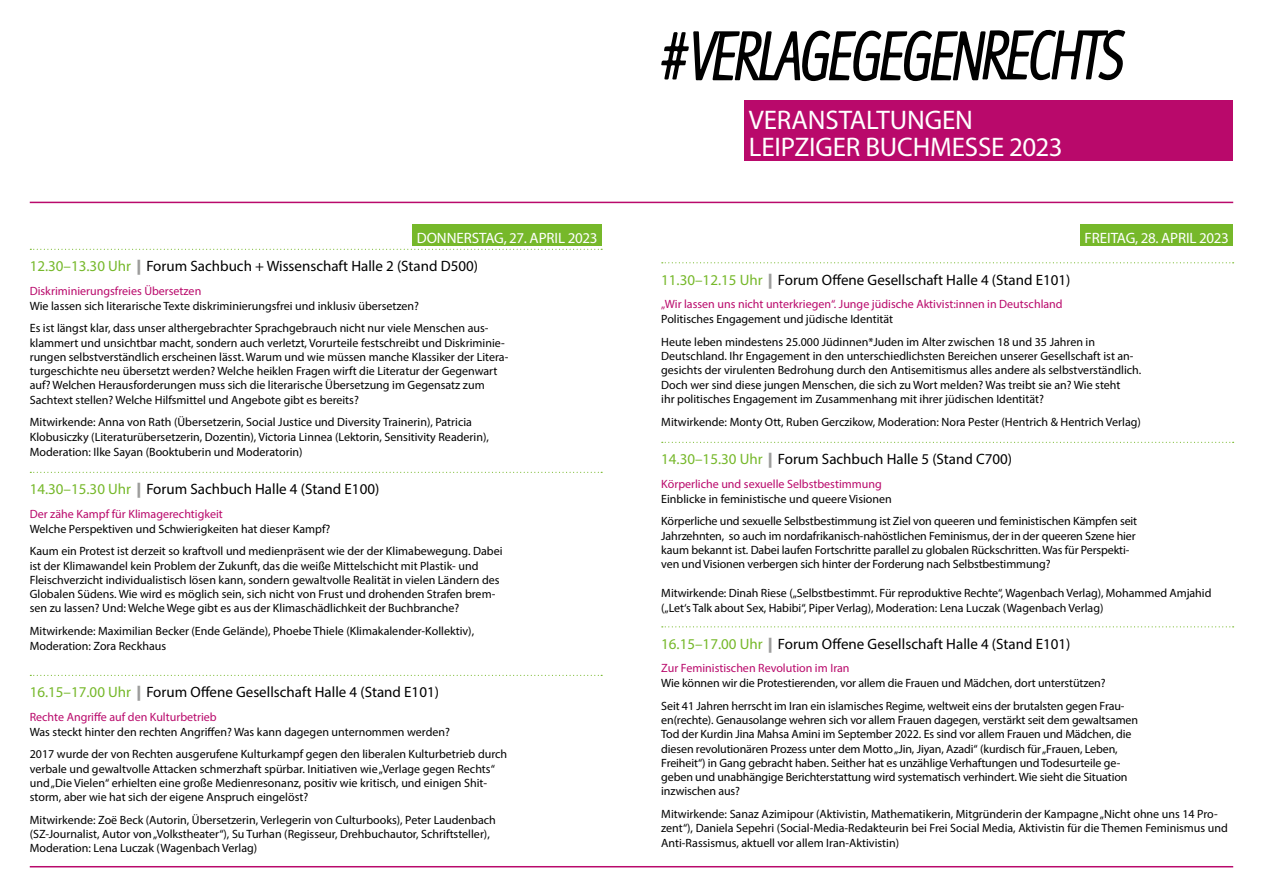
<style>
.page{position:relative;width:1263px;height:893px;background:#fff}
.page>*{position:absolute;margin:0;border:0;box-sizing:border-box;transform-origin:0 0}
.t1{font:27px/27px "Myriad Pro";letter-spacing:-.005em;color:#fff}
.t2{font:15px/28.5px "Myriad Pro";color:#000}
.t3{font:15px "Myriad Pro";letter-spacing:-.005em;color:#fff}
.t4{font:12px/14.2px "Myriad Pro";color:#000}
.t5{font:12px "Myriad Pro";color:#b9096b}
.s1{color:#fff}
.s2{color:#76b82a}
.s3{color:#9d9d9c}
</style>
<div class="page">
<div style="left:412px;top:224px;width:190px;height:22px;background:#76b82a"></div>
<svg style="left:30px;top:249px;width:572px;height:1px"></svg>
<svg style="left:30px;top:472px;width:572px;height:1px"></svg>
<svg style="left:30px;top:675px;width:572px;height:1px"></svg>
<svg style="left:661px;top:29px;width:464px;height:52px"></svg>
<div style="left:745px;top:101px;width:488px;height:33px;background:#b9096b"></div>
<div style="left:745px;top:128px;width:488px;height:33px;background:#b9096b"></div>
<hr style="left:30px;top:202px;width:1203px;height:1px;background:#b9096b">
<hr style="left:30px;top:866px;width:1203px;height:1px;background:#b9096b">
<div style="left:1080px;top:224px;width:153px;height:22px;background:#76b82a"></div>
<svg style="left:662px;top:262px;width:572px;height:1px"></svg>
<svg style="left:662px;top:442px;width:572px;height:1px"></svg>
<svg style="left:662px;top:626px;width:572px;height:1px"></svg>
<p class="t2" style="left:30px;top:223px;width:569px;text-indent:387px"><span class="s1">DONNERSTAG, 27. APRIL 2023<br></span><span class="s2">12.30–13.30 Uhr</span> <span class="s3">|</span> Forum Sachbuch + Wissenschaft Halle 2 (Stand D500)</p>
<p class="t5" style="left:30px;top:283px;width:173px">Diskriminierungsfreies Übersetzen</p>
<p class="t4" style="left:30px;top:294px;width:460px;line-height:22.8px">Wie lassen sich literarische Texte diskriminierungsfrei und inklusiv übersetzen?<br>Es ist längst klar, dass unser althergebrachter Sprachgebrauch nicht nur viele Menschen aus-</p>
<p class="t4" style="left:30px;top:335px;width:480px">klammert und unsichtbar macht, sondern auch verletzt, Vorurteile festschreibt und Diskriminie&shy;rungen selbstverständlich erscheinen lässt. Warum und wie müssen manche Klassiker der Litera&shy;turgeschichte neu übersetzt werden? Welche heiklen Fragen wirft die Literatur der Gegenwart auf? Welchen Herausforderungen muss sich die literarische Übersetzung im Gegensatz zum Sachtext stellen? Welche Hilfsmittel und Angebote gibt es bereits?</p>
<p class="t4" style="left:30px;top:415px;width:461px">Mitwirkende: Anna von Rath (Übersetzerin, Social Justice und Diversity Trainerin), Patricia<br>Klobusiczky (Literaturübersetzerin, Dozentin), Victoria Linnea (Lektorin, Sensitivity Readerin),<br>Moderation: Ilke Sayan (Booktuberin und Moderatorin)</p>
<p class="t2" style="left:30px;top:475px;width:351px"><span class="s2">14.30–15.30 Uhr</span> <span class="s3">|</span> Forum Sachbuch Halle 4 (Stand E100)</p>
<p class="t5" style="left:30px;top:506px;width:195px">Der zähe Kampf für Klimagerechtigkeit</p>
<p class="t4" style="left:30px;top:517px;width:474px;line-height:22.8px">Welche Perspektiven und Schwierigkeiten hat dieser Kampf?<br>Kaum ein Protest ist derzeit so kraftvoll und medienpräsent wie der der Klimabewegung. Dabei</p>
<p class="t4" style="left:30px;top:558px;width:471px">ist der Klimawandel kein Problem der Zukunft, das die weiße Mittelschicht mit Plastik- und Fleischverzicht individualistisch lösen kann, sondern gewaltvolle Realität in vielen Ländern des Globalen Südens. Wie wird es möglich sein, sich nicht von Frust und drohenden Strafen brem&shy;sen zu lassen? Und: Welche Wege gibt es aus der Klimaschädlichkeit der Buchbranche?</p>
<p class="t4" style="left:30px;top:623px;width:446px;line-height:15px">Mitwirkende: Maximilian Becker (Ende Gelände), Phoebe Thiele (Klimakalender-Kollektiv),<br>Moderation: Zora Reckhaus</p>
<p class="t2" style="left:30px;top:678px;width:411px"><span class="s2">16.15–17.00 Uhr</span> <span class="s3">|</span> Forum Offene Gesellschaft Halle 4 (Stand E101)</p>
<p class="t5" style="left:30px;top:709px;width:189px">Rechte Angriffe auf den Kulturbetrieb</p>
<p class="t4" style="left:30px;top:720px;width:479px;line-height:22.8px">Was steckt hinter den rechten Angriffen? Was kann dagegen unternommen werden?<br>2017 wurde der von Rechten ausgerufene Kulturkampf gegen den liberalen Kulturbetrieb durch</p>
<p class="t4" style="left:30px;top:761px;width:467px">verbale und gewaltvolle Attacken schmerzhaft spürbar. Initiativen wie „Verlage gegen Rechts“ und „Die Vielen“ erhielten eine große Medienresonanz, positiv wie kritisch, und einigen Shit&shy;storm, aber wie hat sich der eigene Anspruch eingelöst?</p>
<p class="t4" style="left:30px;top:813px;width:468px">Mitwirkende: Zoë Beck (Autorin, Übersetzerin, Verlegerin von Culturbooks), Peter Laudenbach (SZ-Journalist, Autor von „Volkstheater“), Su Turhan (Regisseur, Drehbuchautor, Schriftsteller),<br>Moderation: Lena Luczak (Wagenbach Verlag)</p>
<h1 class="t1" style="left:749px;top:106px;width:315px">VERANSTALTUNGEN<br>LEIPZIGER BUCHMESSE 2023</h1>
<p class="t3" style="left:1084px;top:228px;width:146px">FREITAG, 28. APRIL 2023</p>
<p class="t2" style="left:661px;top:265px;width:411px"><span class="s2">11.30–12.15 Uhr</span> <span class="s3">|</span> Forum Offene Gesellschaft Halle 4 (Stand E101)</p>
<p class="t5" style="left:661px;top:297px;width:403px">„Wir lassen uns nicht unterkriegen“. Junge jüdische Aktivist:innen in Deutschland</p>
<p class="t4" style="left:661px;top:308px;width:435px;line-height:22.8px">Politisches Engagement und jüdische Identität<br>Heute leben mindestens 25.000 Jüdinnen*Juden im Alter zwischen 18 und 35 Jahren in</p>
<p class="t4" style="left:661px;top:349px;width:482px">Deutschland. Ihr Engagement in den unterschiedlichsten Bereichen unserer Gesellschaft ist an&shy;gesichts der virulenten Bedrohung durch den Antisemitismus alles andere als selbstverständlich.<br>Doch wer sind diese jungen Menschen, die sich zu Wort melden? Was treibt sie an? Wie steht<br>ihr politisches Engagement im Zusammenhang mit ihrer jüdischen Identität?</p>
<p class="t4" style="left:661px;top:414px;width:481px">Mitwirkende: Monty Ott, Ruben Gerczikow, Moderation: Nora Pester (Hentrich &amp; Hentrich Verlag)</p>
<p class="t2" style="left:661px;top:445px;width:352px"><span class="s2">14.30–15.30 Uhr</span> <span class="s3">|</span> Forum Sachbuch Halle 5 (Stand C700)</p>
<p class="t5" style="left:661px;top:476px;width:222px">Körperliche und sexuelle Selbstbestimmung</p>
<p class="t4" style="left:661px;top:487px;width:477px;line-height:22.8px">Einblicke in feministische und queere Visionen<br>Körperliche und sexuelle Selbstbestimmung ist Ziel von queeren und feministischen Kämpfen seit</p>
<p class="t4" style="left:661px;top:528px;width:476px">Jahrzehnten, so auch im nordafrikanisch-nahöstlichen Feminismus, der in der queeren Szene hier kaum bekannt ist. Dabei laufen Fortschritte parallel zu globalen Rückschritten. Was für Perspekti&shy;ven und Visionen verbergen sich hinter der Forderung nach Selbstbestimmung?</p>
<p class="t4" style="left:661px;top:585px;width:552px;line-height:15px">Mitwirkende: Dinah Riese („Selbstbestimmt. Für reproduktive Rechte“, Wagenbach Verlag), Mohammed Amjahid („Let‘s Talk about Sex, Habibi“, Piper Verlag), Moderation: Lena Luczak (Wagenbach Verlag)</p>
<p class="t2" style="left:661px;top:629px;width:411px"><span class="s2">16.15–17.00 Uhr</span> <span class="s3">|</span> Forum Offene Gesellschaft Halle 4 (Stand E101)</p>
<p class="t5" style="left:661px;top:661px;width:190px">Zur Feministischen Revolution im Iran</p>
<p class="t4" style="left:661px;top:672px;width:465px;line-height:22.8px">Wie können wir die Protestierenden, vor allem die Frauen und Mädchen, dort unterstützen?<br>Seit 41 Jahren herrscht im Iran ein islamisches Regime, weltweit eins der brutalsten gegen Frau-</p>
<p class="t4" style="left:661px;top:713px;width:478px">en(rechte). Genausolange wehren sich vor allem Frauen dagegen, verstärkt seit dem gewaltsamen Tod der Kurdin Jina Mahsa Amini im September 2022. Es sind vor allem Frauen und Mädchen, die diesen revolutionären Prozess unter dem Motto „Jin, Jiyan, Azadi“ (kurdisch für „Frauen, Leben, Freiheit“) in Gang gebracht haben. Seither hat es unzählige Verhaftungen und Todesurteile ge&shy;geben und unabhängige Berichterstattung wird systematisch verhindert. Wie sieht die Situation inzwischen aus?</p>
<p class="t4" style="left:661px;top:807px;width:568px">Mitwirkende: Sanaz Azimipour (Aktivistin, Mathematikerin, Mitgründerin der Kampagne „Nicht ohne uns 14 Pro&shy;zent“), Daniela Sepehri (Social-Media-Redakteurin bei Frei Social Media, Aktivistin für die Themen Feminismus und<br>Anti-Rassismus, aktuell vor allem Iran-Aktivistin)</p>
</div>
